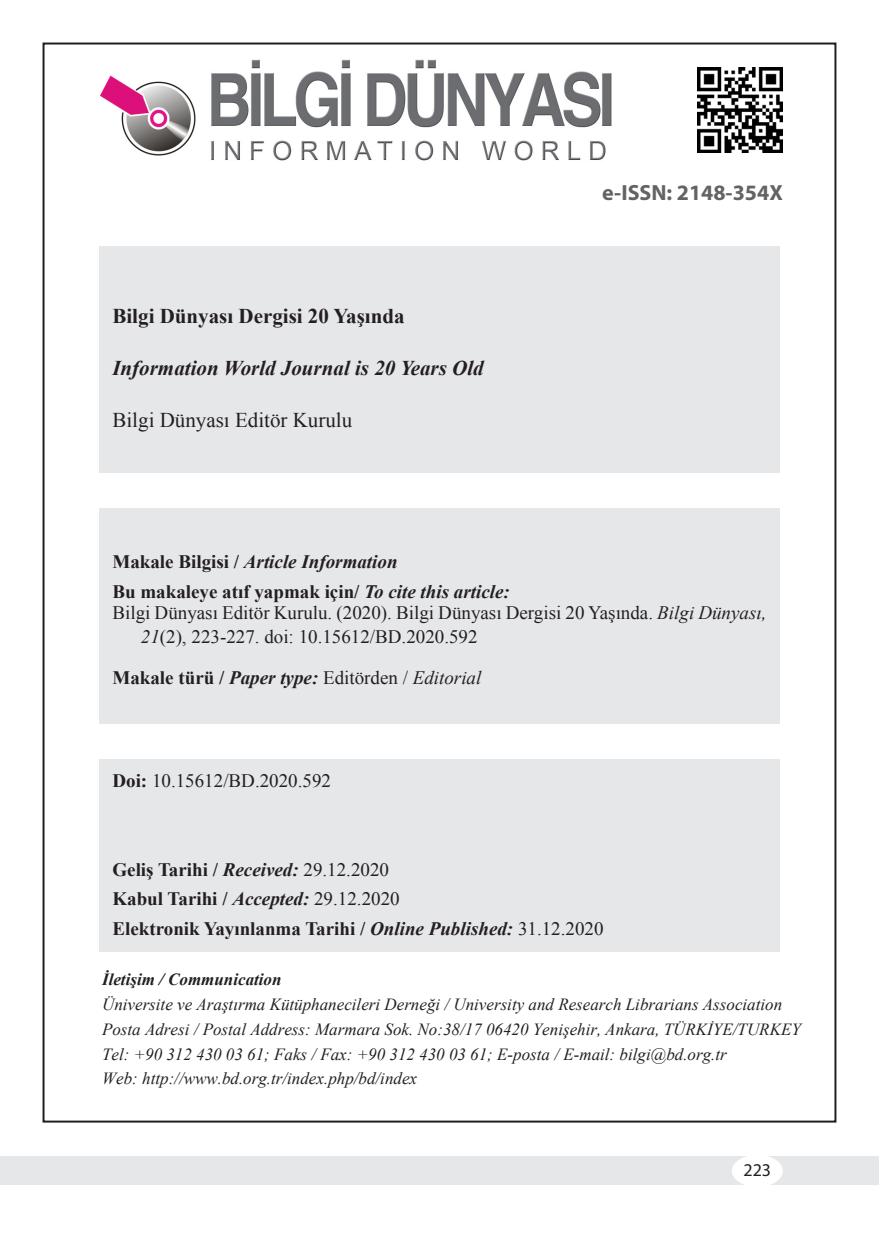
<style>
.page{position:relative;width:879px;height:1253px;background:#fff}
.page>*{position:absolute;margin:0;border:0;box-sizing:border-box;transform-origin:0 0}
.t1{font:700 22px "Myriad Pro";color:#636366}
.t2{font:italic 700 21px "Times New Roman";color:#231f20}
.t3{font:700 21px "Times New Roman";color:#231f20}
.t4{font:21px "Times New Roman";color:#231f20}
.t5{font:700 19px/29.6px "Times New Roman";color:#231f20}
.t6{font:19px/24px "Times New Roman";color:#231f20}
.t7{font:18px "Myriad Pro";color:#231f20}
.t8{font:italic 17px/24.8px "Times New Roman";color:#231f20}
.t9{font:italic 700 17px "Times New Roman";color:#231f20}
.s1{font-style:italic}
.s2{font-weight:400}
.s3{font-weight:400;font-style:italic}
.s4{font-weight:700}
</style>
<div class="page">
<div style="left:99px;top:246px;width:681px;height:226px;background:#e6e7e9"></div>
<div style="left:99px;top:508px;width:681px;height:215px;background:#e6e7e9"></div>
<div style="left:99px;top:759px;width:681px;height:193px;background:#e6e7e9"></div>
<img style="left:100px;top:59px;width:512px;height:102px">
<img style="left:698px;top:67px;width:85px;height:85px">
<div style="left:0;top:1156px;width:879px;height:28px;background:#e6e7e9"></div>
<div style="left:732px;top:1155px;width:51px;height:32px;background:#fff;border-radius:50%"></div>
<p class="t3" style="left:112px;top:301px;width:294px">Bilgi Dünyası Dergisi 20 Yaşında</p>
<p class="t2" style="left:112px;top:353px;width:373px">Information World Journal is 20 Years Old</p>
<p class="t4" style="left:112px;top:406px;width:241px">Bilgi Dünyası Editör Kurulu</p>
<p class="t1" style="left:602px;top:178px;width:182px">e-ISSN: 2148-354X</p>
<p class="t5" style="left:112px;top:547px;width:399px">Makale Bilgisi / <span class="s1">Article Information<br></span>Bu makaleye atıf yapmak için/ <span class="s1">To cite this article:</span></p>
<p class="t6" style="left:141px;top:601px;width:627px;text-indent:-28px">Bilgi Dünyası Editör Kurulu. (2020). Bilgi Dünyası Dergisi 20 Yaşında. <span class="s1">Bilgi Dünyası,<br>21</span>(2), 223-227. doi: 10.15612/BD.2020.592</p>
<p class="t5" style="left:112px;top:663px;width:370px">Makale türü / <span class="s1">Paper type:</span> <span class="s2">Editörden /</span> <span class="s3">Editorial</span></p>
<p class="t6" style="left:112px;top:768px;width:220px"><span class="s4">Doi:</span> 10.15612/BD.2020.592</p>
<p class="t5" style="left:112px;top:854px;width:492px">Geliş Tarihi / <span class="s1">Received:</span> <span class="s2">29.12.2020<br></span>Kabul Tarihi / <span class="s1">Accepted:</span> <span class="s2">29.12.2020<br></span>Elektronik Yayınlanma Tarihi / <span class="s1">Online Published:</span> <span class="s2">31.12.2020</span></p>
<p class="t9" style="left:102px;top:967px;width:181px">İletişim / Communication</p>
<p class="t8" style="left:102px;top:991px;width:700px">Üniversite ve Araştırma Kütüphanecileri Derneği / University and Research Librarians Association Posta Adresi / Postal Address: Marmara Sok. No:38/17 06420 Yenişehir, Ankara, TÜRKİYE/TURKEY Tel: +90 312 430 03 61; Faks / Fax: +90 312 430 03 61; E-posta / E-mail: bilgi@bd.org.tr<br>Web: http://www.bd.org.tr/index.php/bd/index</p>
<p class="t7" style="left:743px;top:1159px;width:29px">223</p>
</div>
